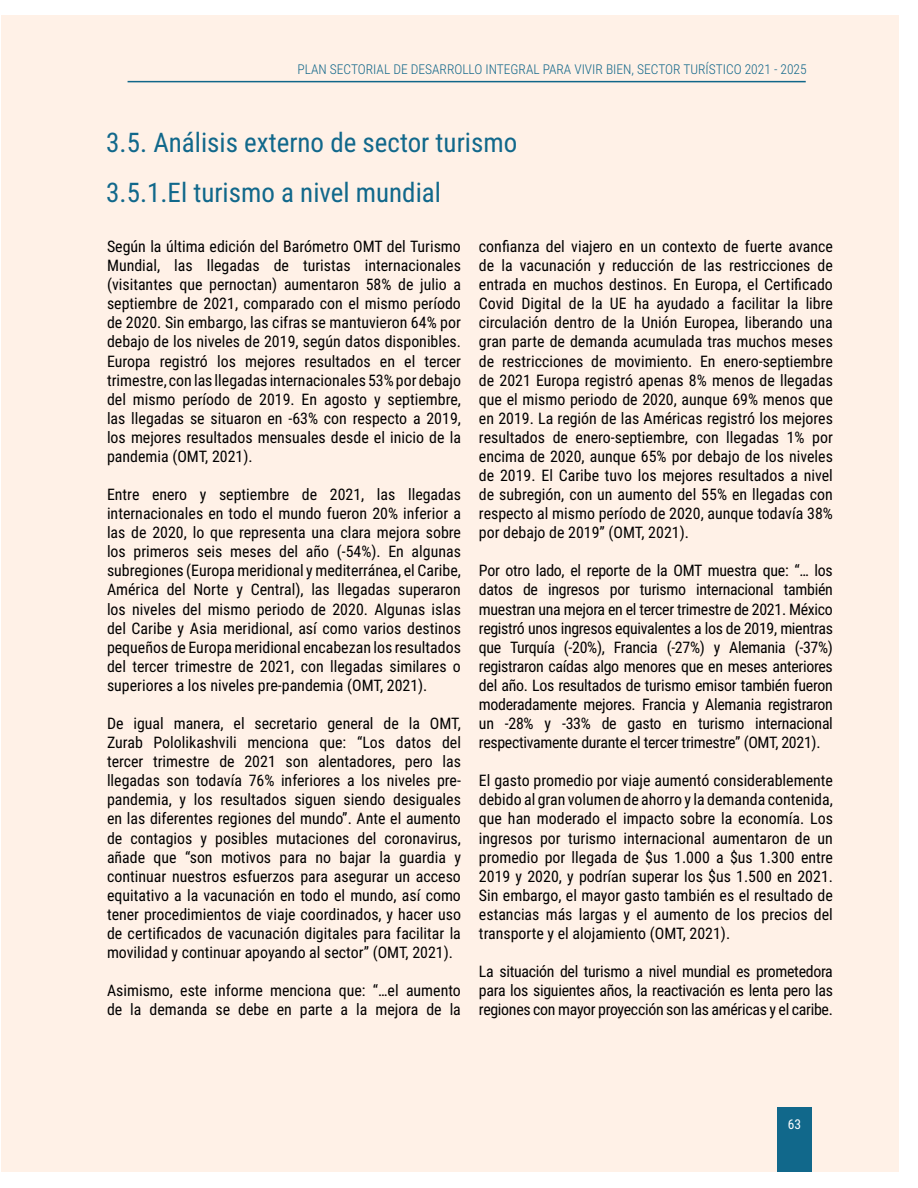
<style>
.page{position:relative;width:918px;height:1188px;background:#fff}
.page>*{position:absolute;margin:0;border:0;box-sizing:border-box;transform-origin:0 0}
.t1{font:27px/49.3px "Roboto Condensed";color:#11688b}
.t2{font:15.9px/19px "Roboto Condensed";color:#000;text-align:justify}
.t3{font:300 13.5px "Roboto Condensed";color:#11678a}
.t4{font:13.5px "Roboto Condensed";color:#fff}
</style>
<div class="page">
<div style="left:1px;top:16px;width:897px;height:1156px;background:#fff1e7"></div>
<hr style="left:128px;top:81px;width:678px;height:1px;background:#11678a">
<div style="left:777px;top:1107px;width:34px;height:65px;background:#11688b"></div>
<p class="t3" style="left:297px;top:60px;width:511px">PLAN SECTORIAL DE DESARROLLO INTEGRAL PARA VIVIR BIEN, SECTOR TURÍSTICO 2021 - 2025</p>
<h1 class="t1" style="left:106px;top:117px;width:412px">3.5. Análisis externo de sector turismo<br>3.5.1.El turismo a nivel mundial</h1>
<p class="t2" style="left:107px;top:236px;width:355px">Según la última edición del Barómetro OMT del Turismo Mundial, las llegadas de turistas internacionales (visitantes que pernoctan) aumentaron 58% de julio a septiembre de 2021, comparado con el mismo período de 2020. Sin embargo, las cifras se mantuvieron 64% por debajo de los niveles de 2019, según datos disponibles.<br>Europa registró los mejores resultados en el tercer trimestre, con las llegadas internacionales 53% por debajo del mismo período de 2019. En agosto y septiembre, las llegadas se situaron en -63% con respecto a 2019, los mejores resultados mensuales desde el inicio de la pandemia (OMT, 2021).</p>
<p class="t2" style="left:107px;top:484px;width:355px">Entre enero y septiembre de 2021, las llegadas internacionales en todo el mundo fueron 20% inferior a las de 2020, lo que representa una clara mejora sobre los primeros seis meses del año (-54%). En algunas subregiones (Europa meridional y mediterránea, el Caribe, América del Norte y Central), las llegadas superaron los niveles del mismo periodo de 2020. Algunas islas del Caribe y Asia meridional, así como varios destinos pequeños de Europa meridional encabezan los resultados del tercer trimestre de 2021, con llegadas similares o superiores a los niveles pre-pandemia (OMT, 2021).</p>
<p class="t2" style="left:107px;top:713px;width:355px">De igual manera, el secretario general de la OMT, Zurab Pololikashvili menciona que: “Los datos del tercer trimestre de 2021 son alentadores, pero las llegadas son todavía 76% inferiores a los niveles pre&shy;pandemia, y los resultados siguen siendo desiguales en las diferentes regiones del mundo”. Ante el aumento de contagios y posibles mutaciones del coronavirus, añade que “son motivos para no bajar la guardia y continuar nuestros esfuerzos para asegurar un acceso equitativo a la vacunación en todo el mundo, así como tener procedimientos de viaje coordinados, y hacer uso de certificados de vacunación digitales para facilitar la movilidad y continuar apoyando al sector” (OMT, 2021).</p>
<p class="t2" style="left:107px;top:980px;width:355px">Asimismo, este informe menciona que: “…el aumento de la demanda se debe en parte a la mejora de la</p>
<p class="t2" style="left:479px;top:236px;width:355px">confianza del viajero en un contexto de fuerte avance de la vacunación y reducción de las restricciones de entrada en muchos destinos. En Europa, el Certificado Covid Digital de la UE ha ayudado a facilitar la libre circulación dentro de la Unión Europea, liberando una gran parte de demanda acumulada tras muchos meses de restricciones de movimiento. En enero-septiembre de 2021 Europa registró apenas 8% menos de llegadas que el mismo periodo de 2020, aunque 69% menos que en 2019. La región de las Américas registró los mejores resultados de enero-septiembre, con llegadas 1% por encima de 2020, aunque 65% por debajo de los niveles de 2019. El Caribe tuvo los mejores resultados a nivel de subregión, con un aumento del 55% en llegadas con respecto al mismo período de 2020, aunque todavía 38% por debajo de 2019” (OMT, 2021).</p>
<p class="t2" style="left:479px;top:561px;width:355px">Por otro lado, el reporte de la OMT muestra que: “… los datos de ingresos por turismo internacional también muestran una mejora en el tercer trimestre de 2021. México registró unos ingresos equivalentes a los de 2019, mientras que Turquía (-20%), Francia (-27%) y Alemania (-37%) registraron caídas algo menores que en meses anteriores del año. Los resultados de turismo emisor también fueron moderadamente mejores. Francia y Alemania registraron un -28% y -33% de gasto en turismo internacional respectivamente durante el tercer trimestre” (OMT, 2021).</p>
<p class="t2" style="left:479px;top:771px;width:356px">El gasto promedio por viaje aumentó considerablemente debido al gran volumen de ahorro y la demanda contenida, que han moderado el impacto sobre la economía. Los ingresos por turismo internacional aumentaron de un promedio por llegada de $us 1.000 a $us 1.300 entre 2019 y 2020, y podrían superar los $us 1.500 en 2021.<br>Sin embargo, el mayor gasto también es el resultado de estancias más largas y el aumento de los precios del transporte y el alojamiento (OMT, 2021).</p>
<p class="t2" style="left:479px;top:961px;width:355px">La situación del turismo a nivel mundial es prometedora para los siguientes años, la reactivación es lenta pero las regiones con mayor proyección son las américas y el caribe.</p>
<p class="t4" style="left:788px;top:1115px;width:15px">63</p>
</div>
